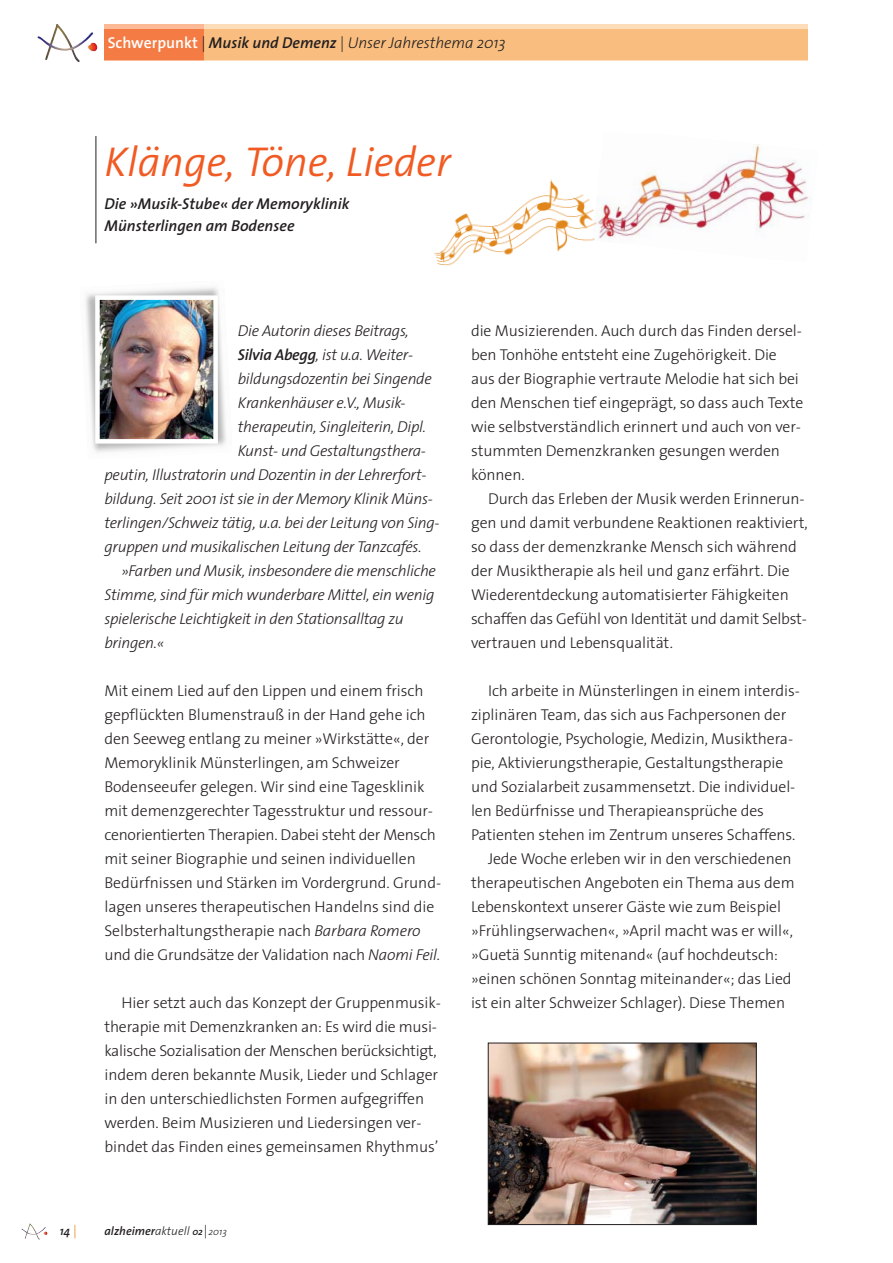
<style>
.page{position:relative;width:893px;height:1263px;background:#fff}
.page>*{position:absolute;margin:0;border:0;box-sizing:border-box;transform-origin:0 0}
.t1{font:italic 300 42px "The Sans";color:#f15a22}
.t2{font:300 15.75px/24px "The Sans";letter-spacing:-.005em;color:#231f20}
.t3{font:italic 300 15.75px "The Sans";letter-spacing:-.02em;color:#231f20}
.t4{font:italic 600 15.75px/22.5px "The Sans";color:#231f20}
.t5{font:italic 600 12px "The Sans";color:#231f20}
.s1{font-weight:600;font-style:normal;color:#fff}
.s2{font-style:normal}
.s3{font-weight:600}
.s4{font-style:italic}
.s5{font-weight:300;font-style:normal;font-size:13.5px;color:#e0861a}
.s6{font-weight:300}
.s7{font-size:9.9px}
.s8{font-weight:300;font-style:normal;font-size:13.5px}
.s9{font-weight:300;font-size:9.9px}
</style>
<div class="page">
<div style="left:196px;top:24px;width:612px;height:36px;background:linear-gradient(to right,#fddcb9,#fddcb9)"></div>
<div style="left:196px;top:30px;width:612px;height:30px;background:#f9be7f"></div>
<div style="left:104px;top:24px;width:99px;height:36px;background:linear-gradient(to right,#fbb995,#fbb995)"></div>
<div style="left:104px;top:30px;width:99px;height:30px;background:#f47c44"></div>
<svg style="left:72px;top:42px;width:9px;height:5px"></svg>
<img style="left:600px;top:144px;width:209px;height:96px">
<hr style="left:96px;top:136px;width:1px;height:107px;background:#231f20">
<img style="left:490px;top:1045px;width:264px;height:178px">
<div style="left:488px;top:1043px;width:268px;height:182px;border:1px solid #231f20"></div>
<img style="left:434px;top:179px;width:166px;height:87px">
<img style="left:85px;top:287px;width:141px;height:166px">
<img style="left:100px;top:300px;width:113px;height:139px">
<div style="left:95px;top:295px;width:123px;height:149px;border:4px solid #fff"></div>
<p class="t3" style="left:108px;top:37px;width:400px"><span class="s1">Schwerpunkt</span> <span class="s2">|</span> <span class="s3">Musik und Demenz</span> <span class="s2">|</span> Unser Jahresthema 2013</p>
<p class="t1" style="left:104px;top:145px;width:348px">Klänge, Töne, Lieder</p>
<p class="t4" style="left:104px;top:193px;width:247px">Die »Musik-Stube« der Memoryklinik<br>Münsterlingen am Bodensee</p>
<p class="t3" style="left:238px;top:325px;width:172px">Die Autorin dieses Beitrags,</p>
<p class="t3" style="left:238px;top:349px;width:177px"><span class="s3">Silvia Abegg</span>, ist u.a. Weiter-</p>
<p class="t3" style="left:238px;top:373px;width:196px">bildungsdozentin bei Singende</p>
<p class="t3" style="left:238px;top:397px;width:169px">Krankenhäuser e.V., Musik-</p>
<p class="t3" style="left:238px;top:421px;width:190px">therapeutin, Singleiterin, Dipl.</p>
<p class="t3" style="left:238px;top:445px;width:190px">Kunst- und Gestaltungsthera-</p>
<p class="t3" style="left:104px;top:469px;width:324px">peutin, Illustratorin und Dozentin in der Lehrerfort-</p>
<p class="t3" style="left:104px;top:493px;width:330px">bildung. Seit 2001 ist sie in der Memory Klinik Müns-</p>
<p class="t3" style="left:104px;top:517px;width:337px">terlingen/Schweiz tätig, u.a. bei der Leitung von Sing-</p>
<p class="t3" style="left:104px;top:541px;width:319px">gruppen und musikalischen Leitung der Tanzcafés.</p>
<p class="t3" style="left:121px;top:565px;width:316px">»Farben und Musik, insbesondere die menschliche</p>
<p class="t3" style="left:104px;top:589px;width:332px">Stimme, sind für mich wunderbare Mittel, ein wenig</p>
<p class="t3" style="left:104px;top:613px;width:301px">spielerische Leichtigkeit in den Stationsalltag zu</p>
<p class="t3" style="left:104px;top:637px;width:61px">bringen.«</p>
<p class="t2" style="left:104px;top:680px;width:338px">Mit einem Lied auf den Lippen und einem frisch gepflückten Blumenstrauß in der Hand gehe ich den Seeweg entlang zu meiner »Wirkstätte«, der Memoryklinik Münsterlingen, am Schweizer Bodenseeufer gelegen. Wir sind eine Tagesklinik mit demenzgerechter Tagesstruktur und ressour&shy;cenorientierten Therapien. Dabei steht der Mensch mit seiner Biographie und seinen individuellen Bedürfnissen und Stärken im Vordergrund. Grund&shy;lagen unseres therapeutischen Handelns sind die Selbsterhaltungstherapie nach <span class="s4">Barbara Romero </span>und die Grundsätze der Validation nach <span class="s4">Naomi Feil.</span></p>
<p class="t2" style="left:104px;top:992px;width:338px;text-indent:17px">Hier setzt auch das Konzept der Gruppenmusik&shy;therapie mit Demenzkranken an: Es wird die musi&shy;kalische Sozialisation der Menschen berücksichtigt, indem deren bekannte Musik, Lieder und Schlager in den unterschiedlichsten Formen aufgegriffen werden. Beim Musizieren und Liedersingen ver&shy;bindet das Finden eines gemeinsamen Rhythmus’</p>
<p class="t5" style="left:60px;top:1226px;width:19px">14 <span class="s5">|</span></p>
<p class="t5" style="left:105px;top:1226px;width:124px">alzheimer<span class="s6">aktuell</span> <span class="s7">02</span><span class="s8">|</span><span class="s9">2013</span></p>
<p class="t2" style="left:471px;top:320px;width:332px">die Musizierenden. Auch durch das Finden dersel-</p>
<p class="t2" style="left:471px;top:344px;width:307px">ben Tonhöhe entsteht eine Zugehörigkeit. Die</p>
<p class="t2" style="left:471px;top:368px;width:329px">aus der Biographie vertraute Melodie hat sich bei</p>
<p class="t2" style="left:471px;top:392px;width:334px">den Menschen tief eingeprägt, so dass auch Texte</p>
<p class="t2" style="left:471px;top:416px;width:331px">wie selbstverständlich erinnert und auch von ver-</p>
<p class="t2" style="left:471px;top:440px;width:311px">stummten Demenzkranken gesungen werden</p>
<p class="t2" style="left:471px;top:464px;width:55px">können.</p>
<p class="t2" style="left:488px;top:488px;width:318px">Durch das Erleben der Musik werden Erinnerun-</p>
<p class="t2" style="left:471px;top:512px;width:338px">gen und damit verbundene Reaktionen reaktiviert,</p>
<p class="t2" style="left:471px;top:536px;width:327px">so dass der demenzkranke Mensch sich während</p>
<p class="t2" style="left:471px;top:560px;width:320px">der Musiktherapie als heil und ganz erfährt. Die</p>
<p class="t2" style="left:471px;top:584px;width:319px">Wiederentdeckung automatisierter Fähigkeiten</p>
<p class="t2" style="left:471px;top:608px;width:337px">schaffen das Gefühl von Identität und damit Selbst-</p>
<p class="t2" style="left:471px;top:632px;width:203px">vertrauen und Lebensqualität.</p>
<p class="t2" style="left:488px;top:680px;width:313px">Ich arbeite in Münsterlingen in einem interdis-</p>
<p class="t2" style="left:471px;top:704px;width:317px">ziplinären Team, das sich aus Fachpersonen der</p>
<p class="t2" style="left:471px;top:728px;width:324px">Gerontologie, Psychologie, Medizin, Musikthera-</p>
<p class="t2" style="left:471px;top:752px;width:314px">pie, Aktivierungstherapie, Gestaltungstherapie</p>
<p class="t2" style="left:471px;top:776px;width:326px">und Sozialarbeit zusammensetzt. Die individuel-</p>
<p class="t2" style="left:471px;top:800px;width:294px">len Bedürfnisse und Therapieansprüche des</p>
<p class="t2" style="left:471px;top:824px;width:326px">Patienten stehen im Zentrum unseres Schaffens.</p>
<p class="t2" style="left:488px;top:848px;width:305px">Jede Woche erleben wir in den verschiedenen</p>
<p class="t2" style="left:471px;top:872px;width:325px">therapeutischen Angeboten ein Thema aus dem</p>
<p class="t2" style="left:471px;top:896px;width:312px">Lebenskontext unserer Gäste wie zum Beispiel</p>
<p class="t2" style="left:471px;top:920px;width:323px">»Frühlingserwachen«, »April macht was er will«,</p>
<p class="t2" style="left:471px;top:944px;width:308px">»Guetä Sunntig mitenand« (auf hochdeutsch:</p>
<p class="t2" style="left:471px;top:968px;width:322px">»einen schönen Sonntag miteinander«; das Lied</p>
<p class="t2" style="left:471px;top:992px;width:316px">ist ein alter Schweizer Schlager). Diese Themen</p>
</div>
